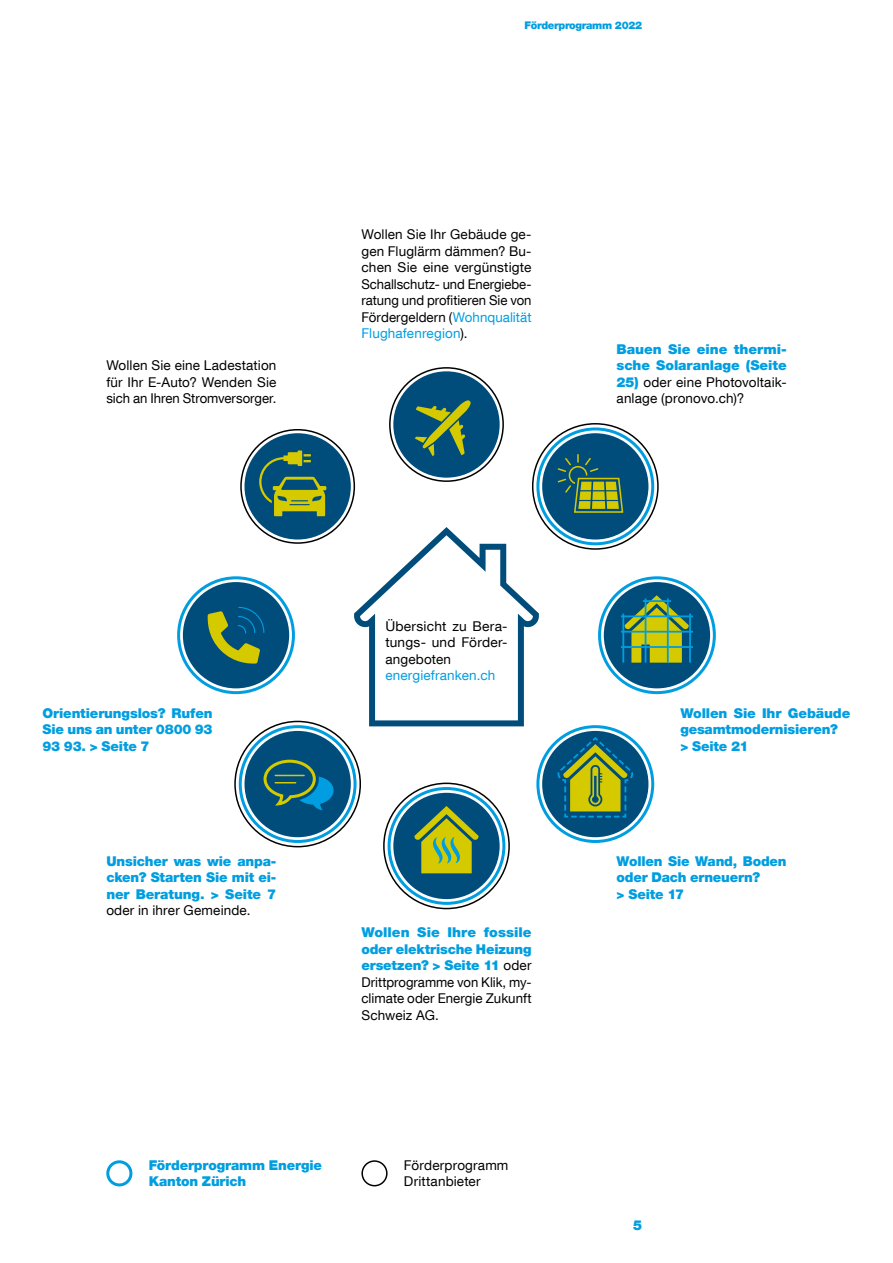
<style>
.page{position:relative;width:893px;height:1263px;background:#fff}
.page>*{position:absolute;margin:0;border:0;box-sizing:border-box;transform-origin:0 0}
.t1{font:13.5px/16.5px "Helvetica Neue LT Com";letter-spacing:.01em;color:#000;text-align:justify}
.t2{font:900 13.5px/16.5px "Helvetica Neue LT Com";letter-spacing:-.01em;color:#009ee0}
.t3{font:13.5px "Helvetica Neue LT Com";letter-spacing:.01em;color:#009ee0}
.t4{font:900 10.5px "Helvetica Neue LT Com";letter-spacing:-.03em;color:#009ee0}
.s1{color:#009ee0}
.s2{font-weight:900;color:#009ee0}
</style>
<div class="page">
<svg style="left:354px;top:527px;width:185px;height:199px"></svg>
<div style="left:542px;top:433px;width:106px;height:106px;background:#004d7c;border-radius:50%"></div>
<svg style="left:557px;top:455px;width:67px;height:58px"></svg>
<div style="left:536px;top:427px;width:118px;height:118px;border:3px solid #009ee0;border-radius:50%"></div>
<div style="left:389px;top:367px;width:115px;height:115px;border:2px solid #000;border-radius:50%"></div>
<div style="left:393px;top:371px;width:107px;height:107px;background:#004d7c;border-radius:50%"></div>
<svg style="left:415px;top:400px;width:56px;height:56px"></svg>
<div style="left:183px;top:582px;width:106px;height:106px;background:#004d7c;border-radius:50%"></div>
<svg style="left:207px;top:607px;width:57px;height:57px"></svg>
<div style="left:177px;top:576px;width:118px;height:118px;border:3px solid #009ee0;border-radius:50%"></div>
<div style="left:244px;top:731px;width:107px;height:106px;background:#004d7c;border-radius:50%"></div>
<svg style="left:263px;top:759px;width:71px;height:51px"></svg>
<div style="left:239px;top:725px;width:118px;height:118px;border:3px solid #009ee0;border-radius:50%"></div>
<div style="left:393px;top:793px;width:107px;height:106px;background:#004d7c;border-radius:50%"></div>
<svg style="left:411px;top:802px;width:70px;height:71px"></svg>
<div style="left:388px;top:787px;width:117px;height:118px;border:3px solid #009ee0;border-radius:50%"></div>
<div style="left:542px;top:731px;width:106px;height:106px;background:#004d7c;border-radius:50%"></div>
<svg style="left:555px;top:736px;width:79px;height:82px"></svg>
<div style="left:536px;top:725px;width:118px;height:118px;border:3px solid #009ee0;border-radius:50%"></div>
<div style="left:598px;top:576px;width:118px;height:118px;border:3px solid #009ee0;border-radius:50%"></div>
<div style="left:604px;top:582px;width:106px;height:106px;background:#004d7c;border-radius:50%"></div>
<svg style="left:622px;top:591px;width:70px;height:72px"></svg>
<hr style="left:689px;top:614px;width:2px;height:49px;background:#009ee0">
<hr style="left:667px;top:598px;width:2px;height:65px;background:#009ee0">
<hr style="left:643px;top:600px;width:28px;height:2px;background:#009ee0">
<hr style="left:645px;top:598px;width:1px;height:65px;background:#009ee0">
<hr style="left:622px;top:614px;width:2px;height:49px;background:#009ee0">
<hr style="left:621px;top:615px;width:72px;height:2px;background:#009ee0">
<hr style="left:621px;top:631px;width:72px;height:2px;background:#009ee0">
<hr style="left:621px;top:646px;width:72px;height:2px;background:#009ee0">
<div style="left:244px;top:433px;width:107px;height:106px;background:#004d7c;border-radius:50%"></div>
<svg style="left:259px;top:450px;width:68px;height:67px"></svg>
<div style="left:240px;top:429px;width:115px;height:115px;border:2px solid #000;border-radius:50%"></div>
<div style="left:106px;top:1160px;width:26px;height:26px;border:3px solid #009ee0;border-radius:50%"></div>
<div style="left:361px;top:1160px;width:27px;height:26px;border:2px solid #000;border-radius:50%"></div>
<p class="t4" style="left:525px;top:19px;width:119px">Förderprogramm 2022</p>
<p class="t1" style="left:106px;top:357px;width:172px">Wollen Sie eine Ladestation für Ihr E-Auto? Wenden Sie sich an Ihren Stromversorger.</p>
<p class="t1" style="left:361px;top:226px;width:172px">Wollen Sie Ihr Gebäude ge&shy;gen Fluglärm dämmen? Bu&shy;chen Sie eine vergünstigte Schallschutz- und Energiebe&shy;ratung und profitieren Sie von Fördergeldern (<span class="s1">Wohnqualität Flughafenregion</span>).</p>
<p class="t1" style="left:385px;top:617px;width:124px">Übersicht zu Bera&shy;tungs- und Förder&shy;angeboten</p>
<p class="t3" style="left:385px;top:667px;width:111px">energiefranken.ch</p>
<p class="t2" style="left:617px;top:341px;width:172px">Bauen Sie eine thermi&shy;sche Solaranlage (Seite</p>
<p class="t1" style="left:617px;top:373px;width:172px"><span class="s2">25)</span> oder eine Photovoltaik&shy;anlage (pronovo.ch)?</p>
<p class="t2" style="left:43px;top:704px;width:172px;text-align:justify">Orientierungslos? Rufen Sie uns an unter 0800 93<br>93 93. &gt; Seite 7</p>
<p class="t2" style="left:680px;top:704px;width:172px">Wollen Sie Ihr Gebäude gesamtmodernisieren?<br>&gt; Seite 21</p>
<p class="t2" style="left:106px;top:852px;width:172px;text-align:justify">Unsicher was wie anpa&shy;cken? Starten Sie mit ei&shy;ner Beratung. &gt; Seite 7</p>
<p class="t1" style="left:106px;top:902px;width:146px">oder in ihrer Gemeinde.</p>
<p class="t1" style="left:361px;top:924px;width:172px"><span class="s2">Wollen Sie Ihre fossile oder elektrische Heizung ersetzen? &gt; Seite 11</span> oder Drittprogramme von Klik, my&shy;climate oder Energie Zukunft Schweiz AG.</p>
<p class="t2" style="left:149px;top:1157px;width:175px">Förderprogramm Energie<br>Kanton Zürich</p>
<p class="t1" style="left:404px;top:1156px;width:106px">Förderprogramm<br>Drittanbieter</p>
<p class="t2" style="left:617px;top:852px;width:172px">Wollen Sie Wand, Boden oder Dach erneuern?<br>&gt; Seite 17</p>
<p class="t2" style="left:633px;top:1217px;width:11px">5</p>
</div>
